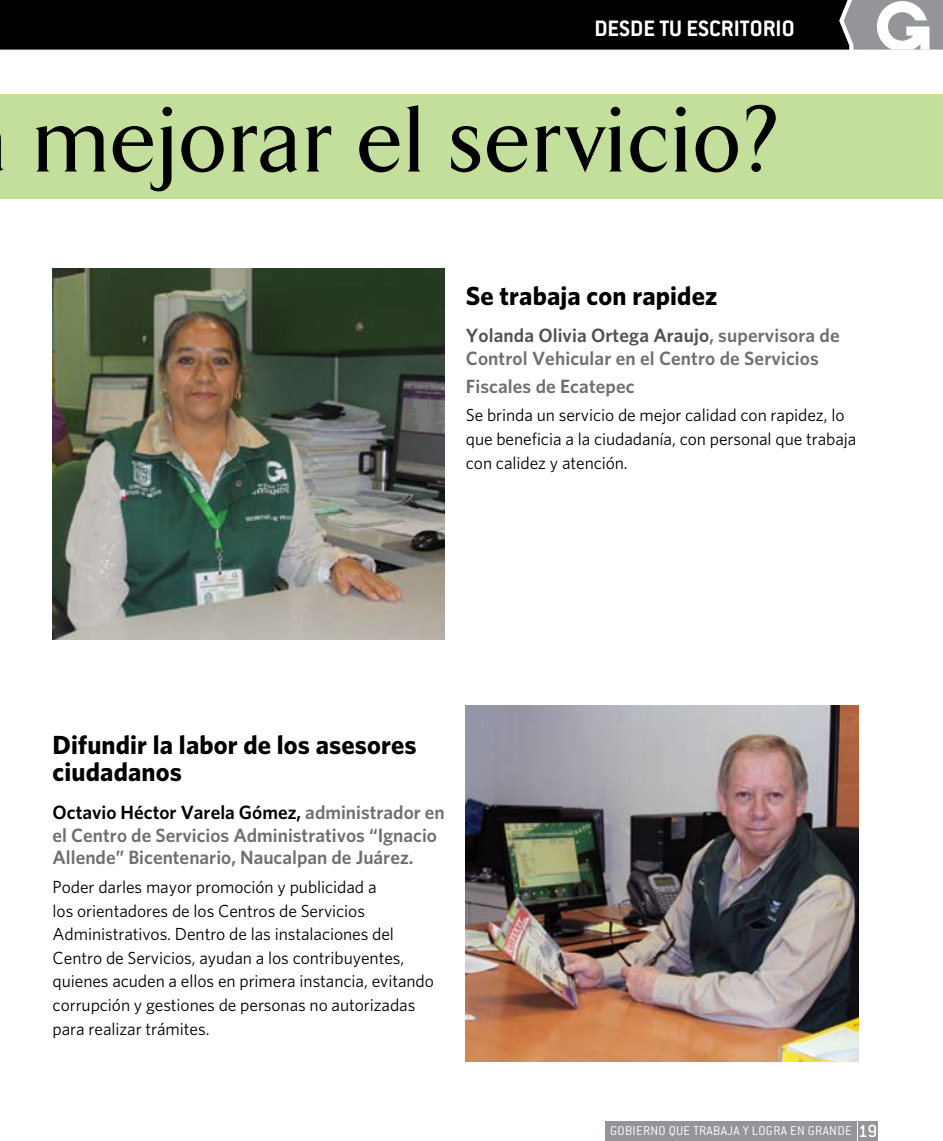
<style>
.page{position:relative;width:943px;height:1141px;background:#fff}
.page>*{position:absolute;margin:0;border:0;box-sizing:border-box;transform-origin:0 0}
.t1{font:500 96.25px "Arrow";letter-spacing:.025em;color:#000}
.t2{font:700 26.25px/27.1px "Whitney HTF";letter-spacing:.005em;color:#000}
.t3{font:700 24.5px "Conduit ITC";color:#fff}
.t4{font:600 19.25px/22.8px "Whitney HTF";color:#6d6f71}
.t5{font:17.5px/23.6px "Whitney HTF";letter-spacing:-.005em;color:#000}
.t6{font:300 14px "Conduit ITC";letter-spacing:.02em;color:#fff}
.s1{color:#534f4f}
.s2{color:#000}
.s3{font-weight:500;font-size:19.25px}
</style>
<div class="page">
<div style="left:0;top:94px;width:943px;height:104px;background:#c4df9b"></div>
<img style="left:466px;top:705px;width:392px;height:357px">
<img style="left:53px;top:269px;width:392px;height:370px">
<svg style="left:0;top:0;width:943px;height:50px"></svg>
<div style="left:605px;top:1121px;width:251px;height:20px;background:#939598"></div>
<div style="left:857px;top:1121px;width:20px;height:20px;background:#939598"></div>
<h3 class="t3" style="left:594px;top:14px;width:202px">DESDE TU ESCRITORIO</h3>
<h1 class="t1" style="left:33px;top:89px;width:748px">mejorar el servicio?</h1>
<h2 class="t2" style="left:466px;top:281px;width:253px">Se trabaja con rapidez</h2>
<p class="t4" style="left:466px;top:324px;width:375px"><span class="s1">Yolanda Olivia Ortega Araujo</span>, supervisora de<br>Control Vehicular en el Centro de Servicios</p>
<p class="t4" style="left:466px;top:374px;width:170px">Fiscales de Ecatepec</p>
<p class="t5" style="left:466px;top:403px;width:392px">Se brinda un servicio de mejor calidad con rapidez, lo que beneficia a la ciudadanía, con personal que trabaja con calidez y atención.</p>
<h2 class="t2" style="left:53px;top:731px;width:366px">Difundir la labor de los asesores ciudadanos</h2>
<p class="t4" style="left:53px;top:800px;width:394px"><span class="s2">Octavio Héctor Varela Gómez,</span> administrador en el Centro de Servicios Administrativos “Ignacio<br>Allende” Bicentenario, Naucalpan de Juárez.</p>
<p class="t5" style="left:53px;top:875px;width:383px">Poder darles mayor promoción y publicidad a<br>los orientadores de los Centros de Servicios Administrativos. Dentro de las instalaciones del Centro de Servicios, ayudan a los contribuyentes, quienes acuden a ellos en primera instancia, evitando corrupción y gestiones de personas no autorizadas para realizar trámites.</p>
<p class="t6" style="left:610px;top:1123px;width:268px">GOBIERNO QUE TRABAJA Y LOGRA EN GRANDE <span class="s3">19</span></p>
</div>
